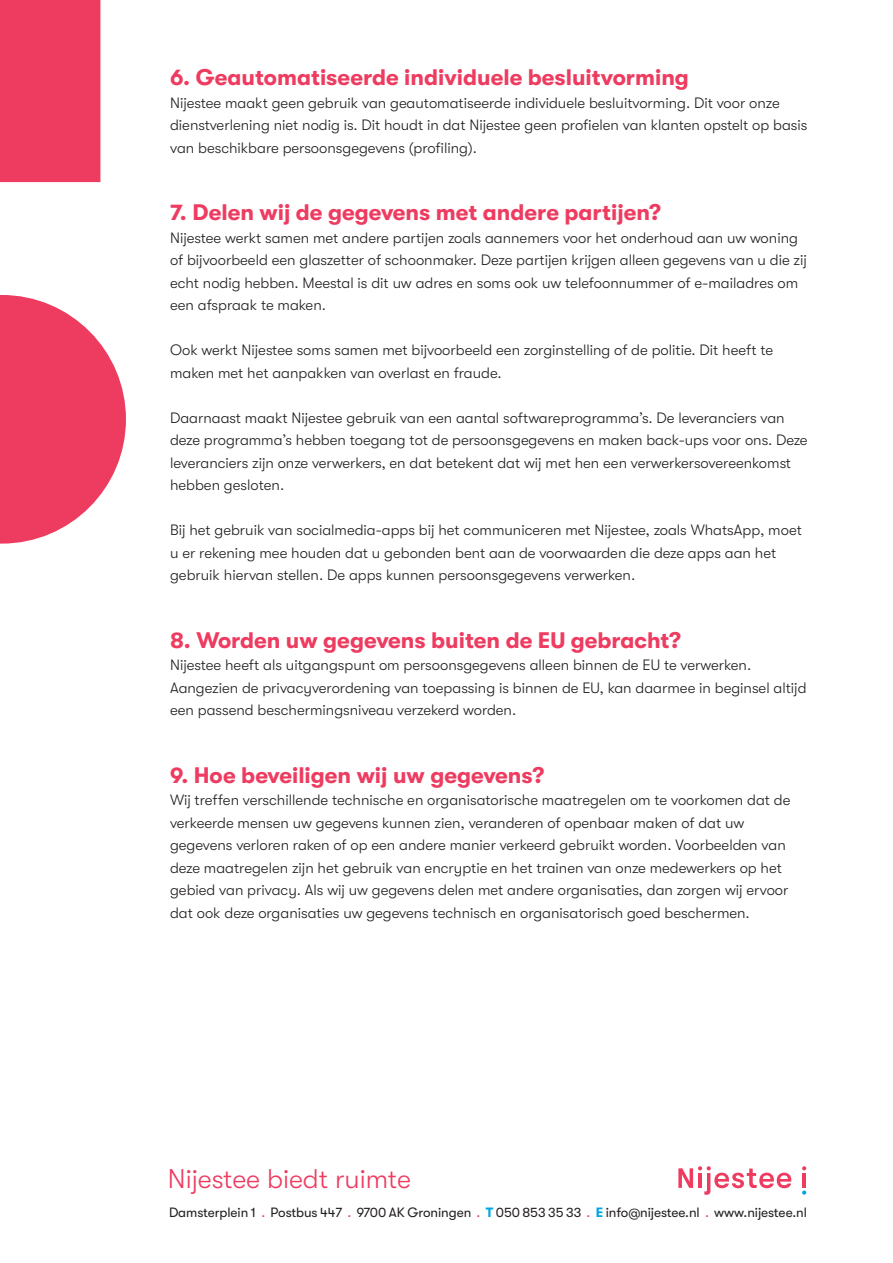
<style>
.page{position:relative;width:893px;height:1263px;background:#fff}
.page>*{position:absolute;margin:0;border:0;box-sizing:border-box;transform-origin:0 0}
.t1{font:300 27px "GT Walsheim";color:#ee3b60}
.t2{font:700 22.5px "GT Walsheim";color:#ee3b60}
.t3{font:300 15px/22.5px "GT Walsheim";color:#231f20}
.t4{font:13.5px "GT Walsheim";letter-spacing:-.005em;color:#231f20}
.s1{color:#ee3b60}
.s2{font-weight:700;color:#00a6e4}
</style>
<div class="page">
<svg style="left:0;top:0;width:126px;height:544px;fill:#ee3b60"></svg>
<svg style="left:678px;top:1166px;width:113px;height:28px"></svg>
<hr style="left:802px;top:1173px;width:4px;height:15px;background:#ee3b60">
<svg style="left:802px;top:1166px;width:4px;height:4px"></svg>
<svg style="left:802px;top:1190px;width:4px;height:4px"></svg>
<p class="t2" style="left:170px;top:65px;width:520px">6. Geautomatiseerde individuele besluitvorming</p>
<p class="t3" style="left:170px;top:91px;width:639px">Nijestee maakt geen gebruik van geautomatiseerde individuele besluitvorming. Dit voor onze dienstverlening niet nodig is. Dit houdt in dat Nijestee geen profielen van klanten opstelt op basis van beschikbare persoonsgegevens (profiling).</p>
<p class="t2" style="left:170px;top:200px;width:492px">7. Delen wij de gegevens met andere partijen?</p>
<p class="t3" style="left:170px;top:226px;width:638px">Nijestee werkt samen met andere partijen zoals aannemers voor het onderhoud aan uw woning of bijvoorbeeld een glaszetter of schoonmaker. Deze partijen krijgen alleen gegevens van u die zij echt nodig hebben. Meestal is dit uw adres en soms ook uw telefoonnummer of e-mailadres om een afspraak te maken.</p>
<p class="t3" style="left:170px;top:339px;width:605px">Ook werkt Nijestee soms samen met bijvoorbeeld een zorginstelling of de politie. Dit heeft te maken met het aanpakken van overlast en fraude.</p>
<p class="t3" style="left:170px;top:406px;width:639px">Daarnaast maakt Nijestee gebruik van een aantal softwareprogramma’s. De leveranciers van deze programma’s hebben toegang tot de persoonsgegevens en maken back-ups voor ons. Deze leveranciers zijn onze verwerkers, en dat betekent dat wij met hen een verwerkersovereenkomst hebben gesloten.</p>
<p class="t3" style="left:170px;top:519px;width:633px">Bij het gebruik van socialmedia-apps bij het communiceren met Nijestee, zoals WhatsApp, moet u er rekening mee houden dat u gebonden bent aan de voorwaarden die deze apps aan het gebruik hiervan stellen. De apps kunnen persoonsgegevens verwerken.</p>
<p class="t2" style="left:170px;top:627px;width:512px">8. Worden uw gegevens buiten de EU gebracht?</p>
<p class="t3" style="left:170px;top:654px;width:583px">Nijestee heeft als uitgangspunt om persoonsgegevens alleen binnen de EU te verwerken.</p>
<p class="t3" style="left:170px;top:676px;width:638px">Aangezien de privacyverordening van toepassing is binnen de EU, kan daarmee in beginsel altijd een passend beschermingsniveau verzekerd worden.</p>
<p class="t2" style="left:170px;top:762px;width:375px">9. Hoe beveiligen wij uw gegevens?</p>
<p class="t3" style="left:170px;top:789px;width:622px">Wij treffen verschillende technische en organisatorische maatregelen om te voorkomen dat de verkeerde mensen uw gegevens kunnen zien, veranderen of openbaar maken of dat uw</p>
<p class="t3" style="left:170px;top:834px;width:620px">gegevens verloren raken of op een andere manier verkeerd gebruikt worden. Voorbeelden van deze maatregelen zijn het gebruik van encryptie en het trainen van onze medewerkers op het gebied van privacy. Als wij uw gegevens delen met andere organisaties, dan zorgen wij ervoor dat ook deze organisaties uw gegevens technisch en organisatorisch goed beschermen.</p>
<p class="t1" style="left:168px;top:1164px;width:244px">Nijestee biedt ruimte</p>
<p class="t4" style="left:169px;top:1205px;width:639px">Damsterplein 1 <span class="s1">.</span> Postbus 447 <span class="s1">.</span> 9700 AK Groningen <span class="s1">.</span> <span class="s2">T</span> 050 853 35 33 <span class="s1">.</span> <span class="s2">E</span> info@nijestee.nl <span class="s1">.</span> www.nijestee.nl</p>
</div>
